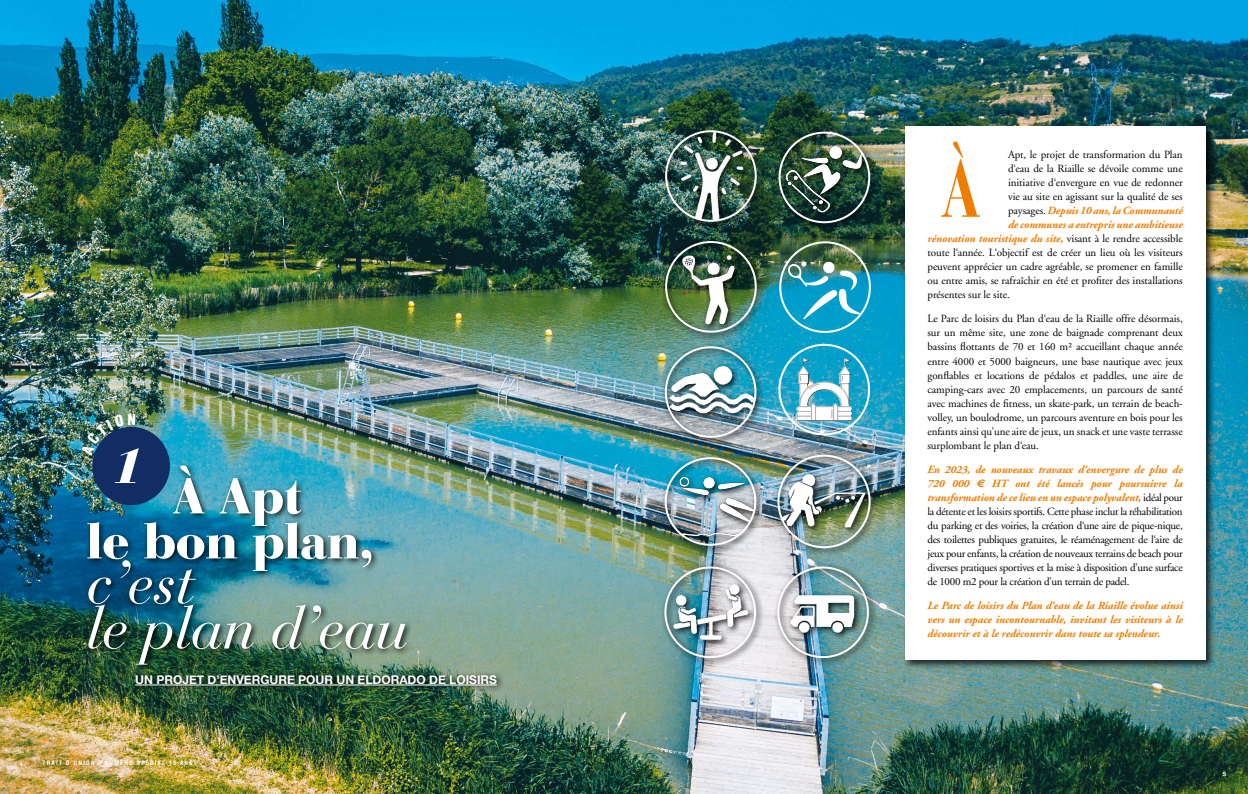
<style>
.page{position:relative;width:1248px;height:794px;background:#fff}
.page>*{position:absolute;margin:0;border:0;box-sizing:border-box;transform-origin:0 0}
.t1{font:700 80px "Bauer Bodoni";color:#ef7d00;scale:.75 1}
.t2{font:italic 60px/45px "Bauer Bodoni";letter-spacing:-.02em;color:#fff}
.t3{font:900 50px/45px "Bauer Bodoni";letter-spacing:-.02em;color:#fff;text-align:center}
.t4{font:italic 900 50px "Bauer Bodoni";color:#fff}
.t5{font:700 12px "Helvetica Neue";color:#fff}
.t6{font:11px/14px "Adobe Garamond";letter-spacing:-.005em;color:#000;text-align:justify}
.t7{font:italic 700 11px/14px "Adobe Garamond";letter-spacing:-.005em;color:#ef7d00;text-align:justify}
.t8{font:700 condensed 6px "Helvetica";letter-spacing:.2em;color:#fff}
.t9{font:700 6px "Helvetica Neue";color:#fff}
.s1{font-weight:400;font-style:normal;color:#000}
.s2{font-weight:700;font-style:italic;color:#ef7d00}
.s3{font-family:"Euro Sans";font-weight:700;font-style:italic;color:#ef7d00}
</style>
<div class="page">
<img style="left:0;top:0;width:1247px;height:794px">
<div style="left:84px;top:462px;width:330px;height:211px;background:#000;opacity:.9"></div>
<div style="left:132px;top:671px;width:372px;height:22px;background:#000;opacity:.9"></div>
<hr style="left:135px;top:684px;width:362px;height:1px;background:#fff">
<div style="left:902px;top:125px;width:313px;height:545px;background:#000;opacity:.75"></div>
<div style="left:904px;top:127px;width:301px;height:533px;background:#fff"></div>
<div style="left:661px;top:237px;width:103px;height:103px;background:#000;opacity:.9"></div>
<img style="left:682px;top:255px;width:52px;height:69px">
<div style="left:665px;top:241px;width:91px;height:92px;border:2px solid #fff;border-radius:50%"></div>
<div style="left:773px;top:562px;width:103px;height:104px;background:#000;opacity:.9"></div>
<img style="left:790px;top:595px;width:64px;height:37px">
<div style="left:777px;top:566px;width:91px;height:92px;border:2px solid #fff;border-radius:50%"></div>
<div style="left:660px;top:562px;width:104px;height:104px;background:#000;opacity:.9"></div>
<img style="left:675px;top:584px;width:66px;height:50px">
<div style="left:664px;top:566px;width:92px;height:92px;border:2px solid #fff;border-radius:50%"></div>
<div style="left:661px;top:126px;width:103px;height:104px;background:#000;opacity:.9"></div>
<img style="left:684px;top:132px;width:57px;height:25px">
<div style="left:665px;top:130px;width:91px;height:92px;border:2px solid #fff;border-radius:50%"></div>
<img style="left:805px;top:358px;width:39px;height:29px">
<div style="left:778px;top:344px;width:92px;height:91px;border:2px solid #fff;border-radius:50%"></div>
<div style="left:774px;top:128px;width:104px;height:103px;background:#000;opacity:.9"></div>
<img style="left:828px;top:146px;width:32px;height:13px">
<div style="left:778px;top:132px;width:92px;height:91px;border:2px solid #fff;border-radius:50%"></div>
<div style="left:773px;top:451px;width:105px;height:105px;background:#000;opacity:.9"></div>
<img style="left:786px;top:474px;width:49px;height:52px">
<div style="left:777px;top:454px;width:93px;height:94px;border:2px solid #fff;border-radius:50%"></div>
<div style="left:660px;top:342px;width:104px;height:104px;background:#000;opacity:.9"></div>
<img style="left:671px;top:366px;width:61px;height:31px">
<div style="left:664px;top:346px;width:92px;height:92px;border:2px solid #fff;border-radius:50%"></div>
<div style="left:660px;top:453px;width:104px;height:101px;background:#000;opacity:.9"></div>
<img style="left:678px;top:466px;width:77px;height:79px">
<div style="left:664px;top:457px;width:92px;height:89px;border:2px solid #fff;border-radius:50%"></div>
<img style="left:801px;top:262px;width:27px;height:5px">
<div style="left:779px;top:241px;width:91px;height:92px;border:2px solid #fff;border-radius:50%"></div>
<img style="left:81px;top:413px;width:93px;height:96px">
<h3 class="t4" style="left:112px;top:435px;width:32px">1</h3>
<h3 class="t3" style="left:86px;top:473px;width:289px">À Apt<br>le bon plan,</h3>
<h2 class="t2" style="left:86px;top:561px;width:324px">c’est<br>le plan d’eau</h2>
<p class="t5" style="left:135px;top:670px;width:363px">UN PROJET D’ENVERGURE POUR UN ELDORADO DE LOISIRS</p>
<p class="t9" style="left:20px;top:759px;width:5px">4</p>
<p class="t8" style="left:43px;top:759px;width:152px">TRAIT D’UNION - NUMÉRO SPÉCIAL 10 ANS</p>
<h1 class="t1" style="left:940px;top:141px;width:55px">À</h1>
<p class="t6" style="left:1007px;top:148px;width:176px">Apt, le projet de transformation du Plan</p>
<p class="t6" style="left:1007px;top:162px;width:176px">d‘eau de la Riaille se dévoile comme une</p>
<p class="t6" style="left:1007px;top:176px;width:176px">initiative d‘envergure en vue de redonner</p>
<p class="t6" style="left:1007px;top:190px;width:176px">vie au site en agissant sur la qualité de ses</p>
<p class="t7" style="left:1007px;top:204px;width:176px"><span class="s1">paysages.</span> Depuis 10 ans, la Communauté</p>
<p class="t7" style="left:1007px;top:218px;width:176px">de communes a entrepris une ambitieuse</p>
<p class="t7" style="left:927px;top:232px;width:257px">rénovation touristique du site, <span class="s1">visant à le rendre accessible</span></p>
<p class="t6" style="left:927px;top:246px;width:257px">toute l‘année. L‘objectif est de créer un lieu où les visiteurs</p>
<p class="t6" style="left:927px;top:260px;width:257px">peuvent apprécier un cadre agréable, se promener en famille</p>
<p class="t6" style="left:927px;top:274px;width:257px">ou entre amis, se rafraîchir en été et profiter des installations</p>
<p class="t6" style="left:927px;top:288px;width:84px">présentes sur le site.</p>
<p class="t6" style="left:927px;top:312px;width:257px">Le Parc de loisirs du Plan d‘eau de la Riaille offre désormais, sur un même site, une zone de baignade comprenant deux bassins flottants de 70 et 160 m² accueillant chaque année entre 4000 et 5000 baigneurs, une base nautique avec jeux gonflables et locations de pédalos et paddles, une aire de camping-cars avec 20 emplacements, un parcours de santé avec machines de fitness, un skate-park, un terrain de beach&shy;volley, un boulodrome, un parcours aventure en bois pour les enfants ainsi qu’une aire de jeux, un snack et une vaste terrasse surplombant le plan d‘eau.</p>
<p class="t6" style="left:927px;top:462px;width:257px"><span class="s2">En 2023, de nouveaux travaux d‘envergure de plus de 720 000</span> <span class="s3">€</span> <span class="s2">HT ont été lancés pour poursuivre la transformation de ce lieu en un espace polyvalent,</span> idéal pour la détente et les loisirs sportifs. Cette phase inclut la réhabilitation du parking et des voiries, la création d‘une aire de pique-nique, des toilettes publiques gratuites, le réaménagement de l‘aire de jeux pour enfants, la création de nouveaux terrains de beach pour diverses pratiques sportives et la mise à disposition d’une surface de 1000 m2 pour la création d’un terrain de padel.</p>
<p class="t7" style="left:927px;top:598px;width:257px">Le Parc de loisirs du Plan d‘eau de la Riaille évolue ainsi vers un espace incontournable, invitant les visiteurs à le découvrir et à le redécouvrir dans toute sa splendeur.</p>
<p class="t9" style="left:1222px;top:768px;width:5px">5</p>
</div>
